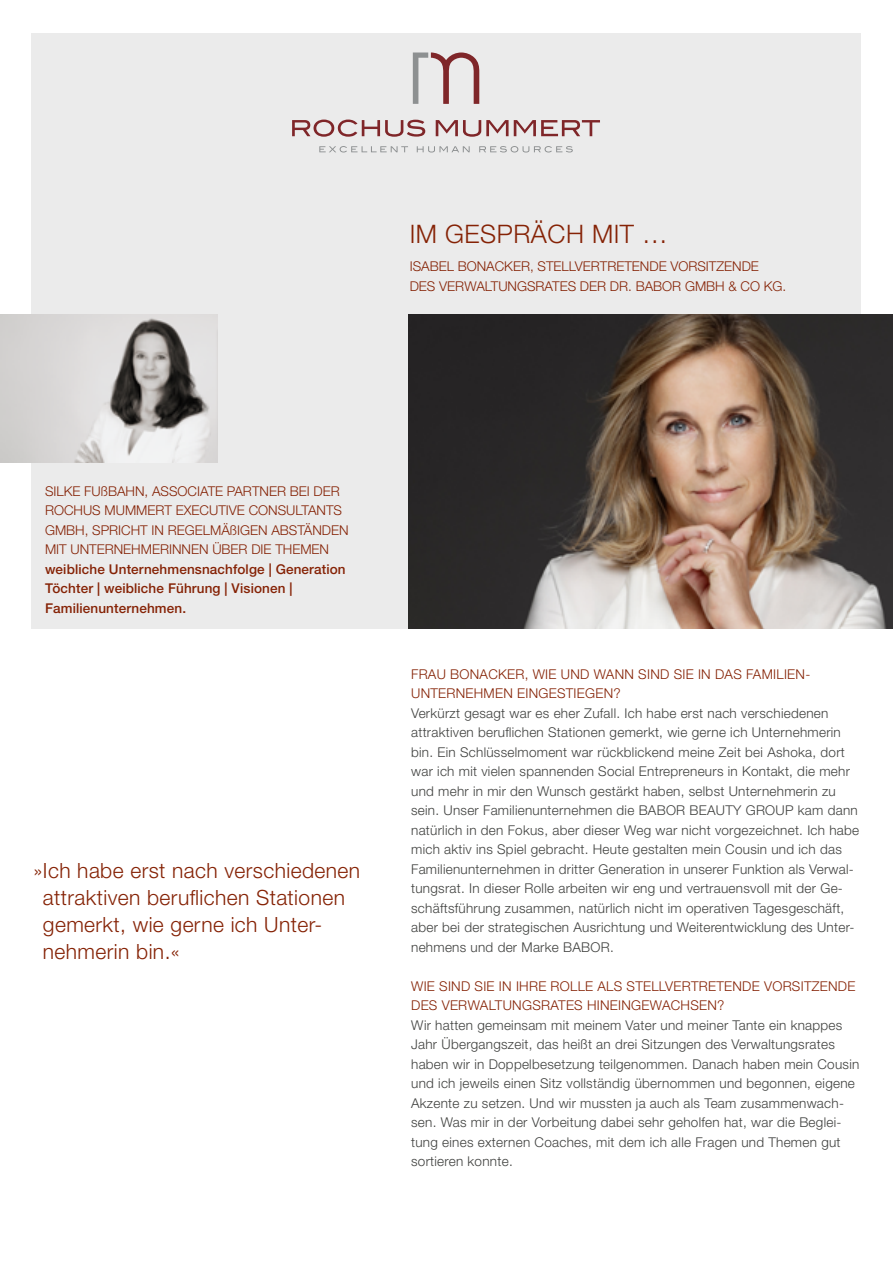
<style>
.page{position:relative;width:893px;height:1263px;background:#fff}
.page>*{position:absolute;margin:0;border:0;box-sizing:border-box;transform-origin:0 0}
.t1{font:300 25.5px "Helvetica Neue LT Std";letter-spacing:.02em;color:#852205}
.t2{font:300 21px/27px "Helvetica Neue LT Std";letter-spacing:.02em;color:#852205}
.t3{font:300 13.5px/19.5px "Helvetica Neue LT Std";letter-spacing:.02em;color:#40413f}
.t4{font:300 13.5px/19.5px "Helvetica Neue LT Std";color:#852205}
.t5{font:300 13.5px/19.5px "Helvetica Neue LT Std";letter-spacing:.02em;color:#852205}
.t6{font:500 13.5px/19.5px "Helvetica Neue LT Std";letter-spacing:.01em;color:#852205}
</style>
<div class="page">
<div style="left:32px;top:33px;width:829px;height:595px;background:#ebebeb"></div>
<img style="left:409px;top:315px;width:484px;height:313px">
<div style="left:0;top:306px;width:231px;height:157px;background:#000;opacity:.16"></div>
<svg style="left:413px;top:53px;width:66px;height:51px"></svg>
<svg style="left:319px;top:146px;width:89px;height:6px"></svg>
<svg style="left:417px;top:146px;width:53px;height:6px"></svg>
<svg style="left:479px;top:146px;width:94px;height:6px"></svg>
<svg style="left:292px;top:120px;width:133px;height:17px"></svg>
<svg style="left:436px;top:120px;width:164px;height:17px"></svg>
<h1 class="t1" style="left:410px;top:218px;width:260px">IM GESPRÄCH MIT …</h1>
<p class="t4" style="left:410px;top:256px;width:378px">ISABEL BONACKER, STELLVERTRETENDE VORSITZENDE<br>DES VERWALTUNGSRATES DER DR. BABOR GMBH &amp; CO KG.</p>
<p class="t4" style="left:45px;top:481px;width:305px">SILKE FUSBAHN, ASSOCIATE PARTNER BEI DER ROCHUS MUMMERT EXECUTIVE CONSULTANTS GMBH, SPRICHT IN REGELMÄSIGEN ABSTÄNDEN MIT UNTERNEHMERINNEN ÜBER DIE THEMEN</p>
<p class="t6" style="left:45px;top:559px;width:302px">weibliche Unternehmensnachfolge | Generation<br>Töchter | weibliche Führung | Visionen |<br>Familienunternehmen.</p>
<h2 class="t2" style="left:43px;top:856px;width:319px;text-indent:-9px">»Ich habe erst nach verschiedenen attraktiven beruflichen Stationen gemerkt, wie gerne ich Unter&shy;nehmerin bin.«</h2>
<p class="t5" style="left:411px;top:664px;width:401px">FRAU BONACKER, WIE UND WANN SIND SIE IN DAS FAMILIEN-<br>UNTERNEHMEN EINGESTIEGEN?</p>
<p class="t3" style="left:411px;top:703px;width:450px">Verkürzt gesagt war es eher Zufall. Ich habe erst nach verschiedenen attraktiven beruflichen Stationen gemerkt, wie gerne ich Unternehmerin bin. Ein Schlüsselmoment war rückblickend meine Zeit bei Ashoka, dort war ich mit vielen spannenden Social Entrepreneurs in Kontakt, die mehr und mehr in mir den Wunsch gestärkt haben, selbst Unternehmerin zu sein. Unser Familienunternehmen die BABOR BEAUTY GROUP kam dann natürlich in den Fokus, aber dieser Weg war nicht vorgezeichnet. Ich habe mich aktiv ins Spiel gebracht. Heute gestalten mein Cousin und ich das Familienunternehmen in dritter Generation in unserer Funktion als Verwal&shy;tungsrat. In dieser Rolle arbeiten wir eng und vertrauensvoll mit der Ge&shy;schäftsführung zusammen, natürlich nicht im operativen Tagesgeschäft, aber bei der strategischen Ausrichtung und Weiterentwicklung des Unter&shy;nehmens und der Marke BABOR.</p>
<p class="t5" style="left:411px;top:976px;width:446px">WIE SIND SIE IN IHRE ROLLE ALS STELLVERTRETENDE VORSITZENDE<br>DES VERWALTUNGSRATES HINEINGEWACHSEN?</p>
<p class="t3" style="left:411px;top:1015px;width:450px">Wir hatten gemeinsam mit meinem Vater und meiner Tante ein knappes Jahr Übergangszeit, das heißt an drei Sitzungen des Verwaltungsrates haben wir in Doppelbesetzung teilgenommen. Danach haben mein Cousin und ich jeweils einen Sitz vollständig übernommen und begonnen, eigene Akzente zu setzen. Und wir mussten ja auch als Team zusammenwach&shy;sen. Was mir in der Vorbeitung dabei sehr geholfen hat, war die Beglei&shy;tung eines externen Coaches, mit dem ich alle Fragen und Themen gut sortieren konnte.</p>
</div>
